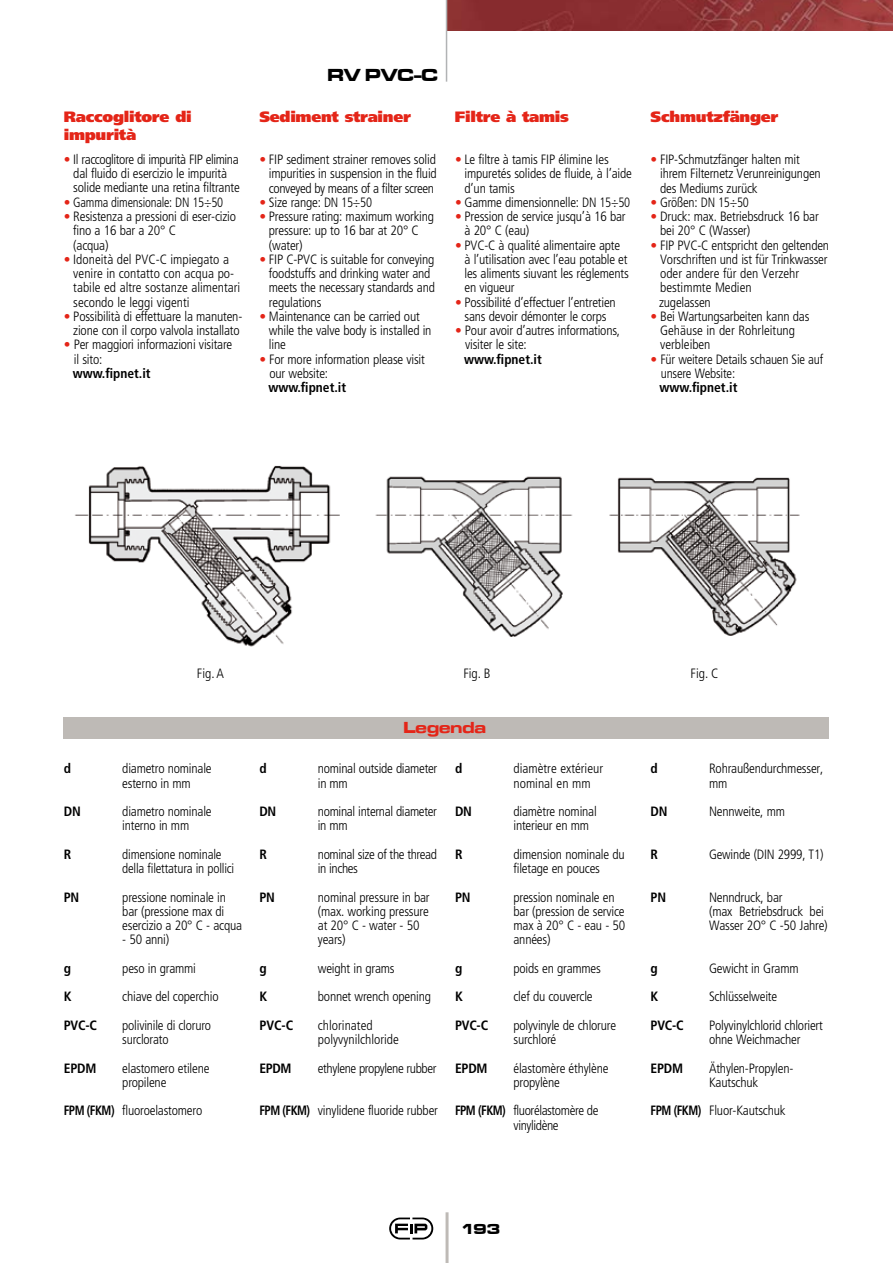
<style>
.page{position:relative;width:893px;height:1263px;background:#fff}
.page>*{position:absolute;margin:0;border:0;box-sizing:border-box;transform-origin:0 0}
.t1{font:18px "Microgramma D Bold Exte";color:#000}
.t2{font:16.5px "Microgramma D Bold Exte";color:#e42518}
.t3{font:900 15px/18px "Frutiger";letter-spacing:-.02em;color:#e42518;scale:1.05 1}
.t4{font:15px "Microgramma D Bold Exte";color:#000}
.t5{font:300 condensed 13.5px/14.2px "Frutiger";letter-spacing:-.015em;color:#000}
.t6{font:700 condensed 13.5px "Frutiger";letter-spacing:-.01em;color:#000}
.t7{font:300 condensed 13.5px "Frutiger";letter-spacing:-.015em;color:#000;scale:.93 1}
.s1{color:#e42518}
.s2{font-weight:700}
</style>
<div class="page">
<hr style="left:446px;top:1212px;width:3px;height:51px;background:#bebab6">
<svg style="left:389px;top:1217px;width:44px;height:22px"></svg>
<img style="left:447px;top:0;width:446px;height:30px">
<hr style="left:446px;top:0;width:1px;height:82px;background:#b1b3b4">
<div style="left:64px;top:717px;width:765px;height:22px;background:#bebab6"></div>
<img style="left:75px;top:465px;width:725px;height:182px">
<h1 class="t1" style="left:328px;top:63px;width:112px">RV PVC-C</h1>
<p class="t3" style="left:64px;top:108px;width:123px">Raccoglitore di impurità</p>
<p class="t3" style="left:259px;top:108px;width:146px">Sediment strainer</p>
<p class="t3" style="left:455px;top:108px;width:110px">Filtre à tamis</p>
<p class="t3" style="left:651px;top:108px;width:123px">Schmutzfänger</p>
<p class="t5" style="left:73px;top:152px;width:168px;text-indent:-10px"><span class="s1">•</span> Il raccoglitore di impurità FIP elimina dal fluido di esercizio le impurità solide mediante una retina filtrante</p>
<p class="t7" style="left:64px;top:194px;width:173px"><span class="s1">•</span> Gamma dimensionale: DN 15÷50</p>
<p class="t5" style="left:73px;top:209px;width:164px;text-indent:-10px"><span class="s1">•</span> Resistenza a pressioni di eser-cizio fino a 16 bar a 20° C<br>(acqua)</p>
<p class="t5" style="left:73px;top:252px;width:169px;text-indent:-10px"><span class="s1">•</span> Idoneità del PVC-C impiegato a venire in contatto con acqua po&shy;tabile ed altre sostanze alimentari secondo le leggi vigenti</p>
<p class="t5" style="left:64px;top:309px;width:180px;text-align:center"><span class="s1">•</span> Possibilità di effettuare la manuten&shy;zione con il corpo valvola installato</p>
<p class="t5" style="left:74px;top:338px;width:160px;text-indent:-10px"><span class="s1">•</span> Per maggiori informazioni visitare il sito:</p>
<p class="t6" style="left:73px;top:365px;width:79px">www.fipnet.it</p>
<p class="t5" style="left:269px;top:152px;width:169px;text-align:justify;text-indent:-10px"><span class="s1">•</span> FIP sediment strainer removes solid impurities in suspension in the fluid conveyed by means of a filter screen</p>
<p class="t5" style="left:259px;top:195px;width:114px"><span class="s1">•</span> Size range: DN 15÷50</p>
<p class="t5" style="left:269px;top:209px;width:167px;text-indent:-10px"><span class="s1">•</span> Pressure rating: maximum working pressure: up to 16 bar at 20° C (water)</p>
<p class="t5" style="left:269px;top:252px;width:168px;text-indent:-10px"><span class="s1">•</span> FIP C-PVC is suitable for conveying foodstuffs and drinking water and meets the necessary standards and regulations</p>
<p class="t5" style="left:269px;top:309px;width:164px;text-indent:-10px"><span class="s1">•</span> Maintenance can be carried out while the valve body is installed in line</p>
<p class="t5" style="left:270px;top:352px;width:157px;text-indent:-10px"><span class="s1">•</span> For more information please visit our website:</p>
<p class="t6" style="left:268px;top:379px;width:79px">www.fipnet.it</p>
<p class="t5" style="left:465px;top:152px;width:169px;text-indent:-10px"><span class="s1">•</span> Le filtre à tamis FIP élimine Ies impuretés solides de fluide, à l’aide d’un tamis</p>
<p class="t5" style="left:455px;top:195px;width:177px"><span class="s1">•</span> Gamme dimensionnelle: DN 15÷50</p>
<p class="t5" style="left:464px;top:209px;width:163px;text-indent:-10px"><span class="s1">•</span> Pression de service jusqu’à 16 bar à 20° C (eau)</p>
<p class="t5" style="left:464px;top:238px;width:166px;text-indent:-10px"><span class="s1">•</span> PVC-C à qualité alimentaire apte à l’utilisation avec l’eau potable et les aliments siuvant les réglements en vigueur</p>
<p class="t5" style="left:455px;top:295px;width:162px;text-align:center"><span class="s1">•</span> Possibilité d’effectuer l’entretien sans devoir démonter le corps</p>
<p class="t5" style="left:465px;top:323px;width:157px;text-indent:-10px"><span class="s1">•</span> Pour avoir d’autres informations, visiter le site:</p>
<p class="t6" style="left:464px;top:351px;width:79px">www.fipnet.it</p>
<p class="t5" style="left:660px;top:152px;width:162px;text-indent:-10px"><span class="s1">•</span> FIP-Schmutzfänger halten mit ihrem Filternetz Verunreinigungen des Mediums zurück</p>
<p class="t5" style="left:651px;top:195px;width:100px"><span class="s1">•</span> Größen: DN 15÷50</p>
<p class="t5" style="left:660px;top:209px;width:160px;text-indent:-10px"><span class="s1">•</span> Druck: max. Betriebsdruck 16 bar bei 20° C (Wasser)</p>
<p class="t5" style="left:659px;top:238px;width:172px;text-indent:-9px"><span class="s1">•</span> FIP PVC-C entspricht den geltenden<br>Vorschriften und ist für Trinkwasser oder andere für den Verzehr bestimmte Medien<br>zugelassen</p>
<p class="t5" style="left:660px;top:309px;width:151px;text-indent:-10px"><span class="s1">•</span> Bei Wartungsarbeiten kann das<br>Gehäuse in der Rohrleitung verbleiben</p>
<p class="t5" style="left:661px;top:352px;width:164px;text-indent:-10px"><span class="s1">•</span> Für weitere Details schauen Sie auf unsere Website:</p>
<p class="t6" style="left:660px;top:379px;width:79px">www.fipnet.it</p>
<p class="t5" style="left:197px;top:666px;width:29px">Fig. A</p>
<p class="t5" style="left:463px;top:666px;width:29px">Fig. B</p>
<p class="t5" style="left:691px;top:666px;width:29px">Fig. C</p>
<p class="t6" style="left:64px;top:760px;width:9px">d</p>
<p class="t5" style="left:122px;top:762px;width:91px">diametro nominale esterno in mm</p>
<p class="t6" style="left:64px;top:803px;width:19px">DN</p>
<p class="t5" style="left:122px;top:804px;width:91px">diametro nominale interno in mm</p>
<p class="t6" style="left:64px;top:846px;width:9px">R</p>
<p class="t5" style="left:122px;top:847px;width:113px">dimensione nominale della filettatura in pollici</p>
<p class="t6" style="left:64px;top:889px;width:17px">PN</p>
<p class="t5" style="left:122px;top:890px;width:121px">pressione nominale in bar (pressione max di esercizio a 20° C - acqua</p>
<p class="t5" style="left:122px;top:933px;width:49px">- 50 anni)</p>
<p class="t6" style="left:64px;top:960px;width:9px">g</p>
<p class="t5" style="left:122px;top:961px;width:75px">peso in grammi</p>
<p class="t6" style="left:64px;top:988px;width:9px">K</p>
<p class="t5" style="left:122px;top:990px;width:98px">chiave del coperchio</p>
<p class="t6" style="left:64px;top:1017px;width:35px">PVC-C</p>
<p class="t5" style="left:122px;top:1018px;width:90px">polivinile di cloruro surclorato</p>
<p class="t6" style="left:64px;top:1060px;width:34px">EPDM</p>
<p class="t5" style="left:122px;top:1061px;width:89px">elastomero etilene propilene</p>
<p class="t5" style="left:64px;top:1104px;width:140px"><span class="s2">FPM (FKM)</span> fluoroelastomero</p>
<p class="t2" style="left:403px;top:716px;width:84px">Legenda</p>
<p class="t6" style="left:259px;top:760px;width:9px">d</p>
<p class="t5" style="left:318px;top:762px;width:121px">nominal outside diameter in mm</p>
<p class="t6" style="left:259px;top:803px;width:18px">DN</p>
<p class="t5" style="left:318px;top:804px;width:121px">nominal internal diameter in mm</p>
<p class="t6" style="left:259px;top:846px;width:9px">R</p>
<p class="t5" style="left:318px;top:847px;width:121px">nominal size of the thread in inches</p>
<p class="t6" style="left:259px;top:889px;width:17px">PN</p>
<p class="t5" style="left:318px;top:890px;width:113px">nominal pressure in bar (max. working pressure at 20° C - water - 50 years)</p>
<p class="t6" style="left:259px;top:960px;width:9px">g</p>
<p class="t5" style="left:318px;top:961px;width:78px">weight in grams</p>
<p class="t6" style="left:259px;top:988px;width:9px">K</p>
<p class="t5" style="left:318px;top:990px;width:115px">bonnet wrench opening</p>
<p class="t6" style="left:259px;top:1017px;width:36px">PVC-C</p>
<p class="t5" style="left:318px;top:1018px;width:83px">chlorinated polyvynilchloride</p>
<p class="t6" style="left:259px;top:1060px;width:34px">EPDM</p>
<p class="t5" style="left:318px;top:1061px;width:120px">ethylene propylene rubber</p>
<p class="t5" style="left:259px;top:1104px;width:180px"><span class="s2">FPM (FKM)</span> vinylidene fluoride rubber</p>
<p class="t6" style="left:455px;top:760px;width:9px">d</p>
<p class="t5" style="left:513px;top:762px;width:91px">diamètre extérieur nominal en mm</p>
<p class="t6" style="left:455px;top:803px;width:19px">DN</p>
<p class="t5" style="left:513px;top:804px;width:85px">diamètre nominal interieur en mm</p>
<p class="t6" style="left:455px;top:846px;width:9px">R</p>
<p class="t5" style="left:513px;top:847px;width:113px">dimension nominale du filetage en pouces</p>
<p class="t6" style="left:455px;top:889px;width:17px">PN</p>
<p class="t5" style="left:513px;top:890px;width:113px">pression nominale en bar (pression de service max à 20° C - eau - 50 années)</p>
<p class="t6" style="left:455px;top:960px;width:9px">g</p>
<p class="t5" style="left:513px;top:961px;width:89px">poids en grammes</p>
<p class="t6" style="left:455px;top:988px;width:9px">K</p>
<p class="t5" style="left:513px;top:990px;width:81px">clef du couvercle</p>
<p class="t6" style="left:455px;top:1017px;width:35px">PVC-C</p>
<p class="t5" style="left:513px;top:1018px;width:104px">polyvinyle de chlorure surchloré</p>
<p class="t6" style="left:455px;top:1060px;width:34px">EPDM</p>
<p class="t5" style="left:513px;top:1061px;width:96px">élastomère éthylène propylène</p>
<p class="t5" style="left:513px;top:1104px;width:86px;text-indent:-59px"><span class="s2">FPM (FKM)</span> fluorélastomère de vinylidène</p>
<p class="t6" style="left:651px;top:760px;width:9px">d</p>
<p class="t5" style="left:709px;top:762px;width:116px">Rohraußendurchmesser, mm</p>
<p class="t6" style="left:651px;top:803px;width:19px">DN</p>
<p class="t5" style="left:709px;top:804px;width:77px">Nennweite, mm</p>
<p class="t6" style="left:651px;top:846px;width:9px">R</p>
<p class="t5" style="left:709px;top:847px;width:116px">Gewinde (DIN 2999, T1)</p>
<p class="t6" style="left:651px;top:889px;width:17px">PN</p>
<p class="t5" style="left:709px;top:890px;width:120px">Nenndruck, bar<br>(max Betriebsdruck bei<br>Wasser 2O° C -50 Jahre)</p>
<p class="t6" style="left:651px;top:960px;width:9px">g</p>
<p class="t5" style="left:709px;top:961px;width:91px">Gewicht in Gramm</p>
<p class="t6" style="left:651px;top:988px;width:9px">K</p>
<p class="t5" style="left:709px;top:990px;width:70px">Schlüsselweite</p>
<p class="t6" style="left:651px;top:1017px;width:35px">PVC-C</p>
<p class="t5" style="left:709px;top:1018px;width:115px">Polyvinylchlorid chloriert ohne Weichmacher</p>
<p class="t6" style="left:651px;top:1060px;width:34px">EPDM</p>
<p class="t5" style="left:709px;top:1061px;width:86px">Äthylen-Propylen-<br>Kautschuk</p>
<p class="t5" style="left:651px;top:1104px;width:136px"><span class="s2">FPM (FKM)</span> Fluor-Kautschuk</p>
<p class="t4" style="left:461px;top:1218px;width:41px">193</p>
</div>
